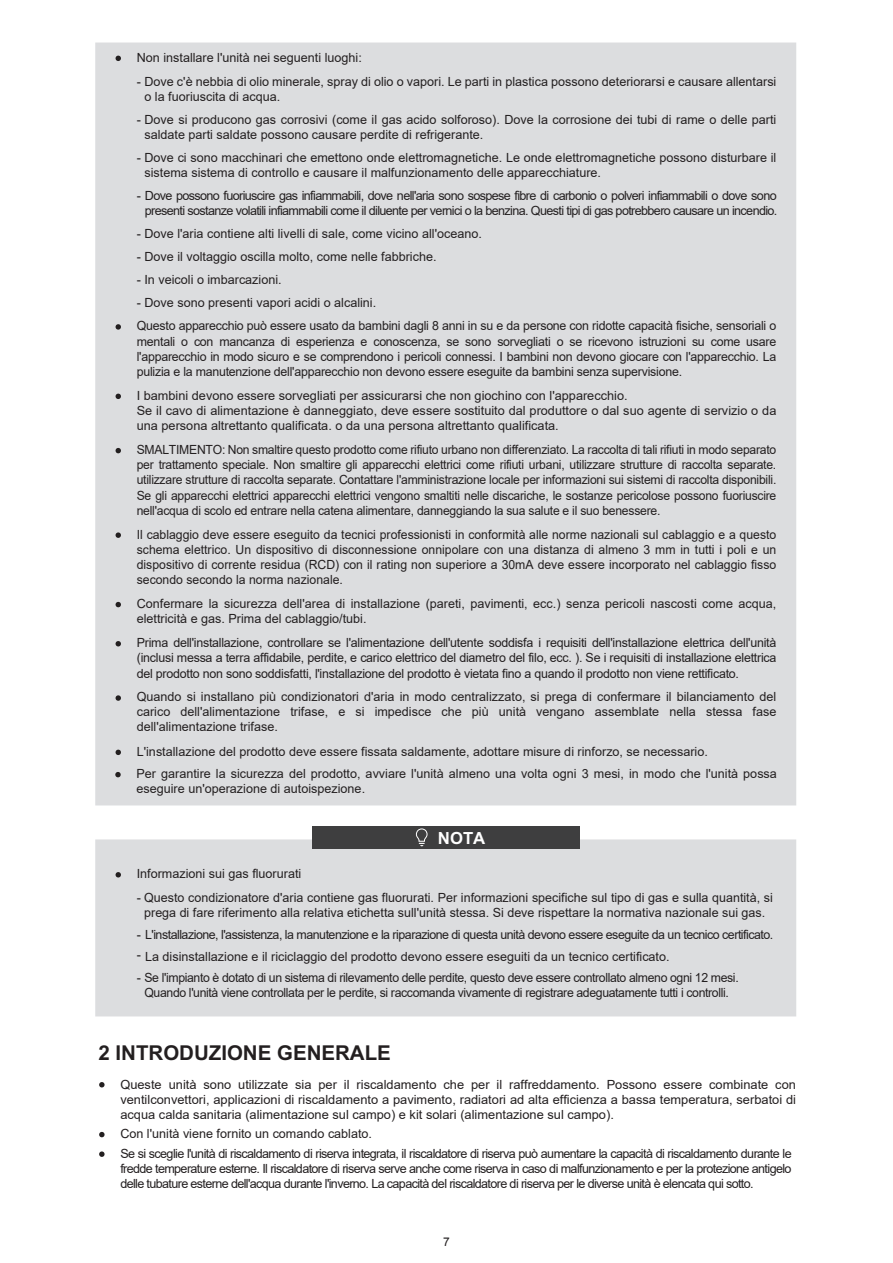
<style>
.page{position:relative;width:893px;height:1263px;background:#fff}
.page>*{position:absolute;margin:0;border:0;box-sizing:border-box;transform-origin:0 0}
.t1{font:700 20.4px "Arial";color:#231f20}
.t2{font:700 16.8px "Arial";color:#fff}
.t3{font:12.6px/15.1px "Arial";color:#231f20}
.t4{font:12.6px/15.1px "Arial";letter-spacing:-.05em;color:#231f20}
.t5{font:12.6px/15.1px "Arial";letter-spacing:-.03em;color:#231f20;text-align:center}
.t6{font:12.6px/23px "Arial";letter-spacing:-.02em;color:#231f20}
.t7{font:12.6px/20.1px "Arial";letter-spacing:-.04em;color:#231f20}
.t8{font:12px "Arial";color:#231f20}
</style>
<div class="page">
<div style="left:95px;top:839px;width:701px;height:177px;background:#dcdddf"></div>
<div style="left:312px;top:826px;width:268px;height:23px;background:#3e3e3f"></div>
<div style="left:95px;top:43px;width:701px;height:762px;background:#dcdddf"></div>
<svg style="left:415px;top:828px;width:13px;height:18px"></svg>
<svg style="left:116px;top:872px;width:5px;height:5px"></svg>
<svg style="left:116px;top:56px;width:5px;height:5px"></svg>
<svg style="left:116px;top:324px;width:5px;height:6px"></svg>
<svg style="left:116px;top:394px;width:5px;height:5px"></svg>
<svg style="left:116px;top:448px;width:5px;height:5px"></svg>
<svg style="left:116px;top:532px;width:5px;height:6px"></svg>
<svg style="left:116px;top:602px;width:5px;height:5px"></svg>
<svg style="left:116px;top:641px;width:5px;height:5px"></svg>
<svg style="left:116px;top:695px;width:5px;height:6px"></svg>
<svg style="left:116px;top:750px;width:5px;height:5px"></svg>
<svg style="left:115px;top:772px;width:6px;height:5px"></svg>
<svg style="left:99px;top:1082px;width:6px;height:5px"></svg>
<svg style="left:99px;top:1132px;width:6px;height:5px"></svg>
<svg style="left:99px;top:1151px;width:6px;height:6px"></svg>
<p class="t3" style="left:137px;top:50px;width:227px">Non installare l'unità nei seguenti luoghi:</p>
<p class="t3" style="left:144px;top:74px;width:633px;text-indent:-8px">- Dove c'è nebbia di olio minerale, spray di olio o vapori. Le parti in plastica possono deteriorarsi e causare allentarsi o la fuoriuscita di acqua.</p>
<p class="t3" style="left:144px;top:112px;width:633px;text-indent:-8px">- Dove si producono gas corrosivi (come il gas acido solforoso). Dove la corrosione dei tubi di rame o delle parti saldate parti saldate possono causare perdite di refrigerante.</p>
<p class="t3" style="left:144px;top:150px;width:633px;text-indent:-8px">- Dove ci sono macchinari che emettono onde elettromagnetiche. Le onde elettromagnetiche possono disturbare il sistema sistema di controllo e causare il malfunzionamento delle apparecchiature.</p>
<p class="t4" style="left:137px;top:188px;width:642px;text-align:right">- Dove possono fuoriuscire gas infiammabili, dove nell'aria sono sospese fibre di carbonio o polveri infiammabili o dove sono presenti sostanze volatili infiammabili come il diluente per vernici o la benzina. Questi tipi di gas potrebbero causare un incendio.</p>
<p class="t3" style="left:137px;top:248px;width:301px">- Dove il voltaggio oscilla molto, come nelle fabbriche.</p>
<p class="t3" style="left:137px;top:226px;width:347px">- Dove l'aria contiene alti livelli di sale, come vicino all'oceano.</p>
<p class="t3" style="left:137px;top:272px;width:146px">- In veicoli o imbarcazioni.</p>
<p class="t6" style="left:137px;top:291px;width:641px">- Dove sono presenti vapori acidi o alcalini.<br>Questo apparecchio può essere usato da bambini dagli 8 anni in su e da persone con ridotte capacità fisiche, sensoriali o</p>
<p class="t3" style="left:137px;top:333px;width:641px;text-align:justify">mentali o con mancanza di esperienza e conoscenza, se sono sorvegliati o se ricevono istruzioni su come usare l'apparecchio in modo sicuro e se comprendono i pericoli connessi. I bambini non devono giocare con l'apparecchio. La pulizia e la manutenzione dell'apparecchio non devono essere eseguite da bambini senza supervisione.</p>
<p class="t3" style="left:137px;top:388px;width:641px">I bambini devono essere sorvegliati per assicurarsi che non giochino con l'apparecchio.<br>Se il cavo di alimentazione è danneggiato, deve essere sostituito dal produttore o dal suo agente di servizio o da una persona altrettanto qualificata. o da una persona altrettanto qualificata.</p>
<p class="t3" style="left:137px;top:442px;width:641px;text-align:justify">SMALTIMENTO: Non smaltire questo prodotto come rifiuto urbano non differenziato. La raccolta di tali rifiuti in modo separato per trattamento speciale. Non smaltire gli apparecchi elettrici come rifiuti urbani, utilizzare strutture di raccolta separate. utilizzare strutture di raccolta separate. Contattare l'amministrazione locale per informazioni sui sistemi di raccolta disponibili.<br>Se gli apparecchi elettrici apparecchi elettrici vengono smaltiti nelle discariche, le sostanze pericolose possono fuoriuscire nell'acqua di scolo ed entrare nella catena alimentare, danneggiando la sua salute e il suo benessere.</p>
<p class="t3" style="left:137px;top:527px;width:641px;text-align:justify">Il cablaggio deve essere eseguito da tecnici professionisti in conformità alle norme nazionali sul cablaggio e a questo schema elettrico. Un dispositivo di disconnessione onnipolare con una distanza di almeno 3 mm in tutti i poli e un dispositivo di corrente residua (RCD) con il rating non superiore a 30mA deve essere incorporato nel cablaggio fisso secondo secondo la norma nazionale.</p>
<p class="t3" style="left:137px;top:595px;width:641px">Confermare la sicurezza dell'area di installazione (pareti, pavimenti, ecc.) senza pericoli nascosti come acqua, elettricità e gas. Prima del cablaggio/tubi.</p>
<p class="t3" style="left:137px;top:635px;width:641px;text-align:justify">Prima dell'installazione, controllare se l'alimentazione dell'utente soddisfa i requisiti dell'installazione elettrica dell'unità (inclusi messa a terra affidabile, perdite, e carico elettrico del diametro del filo, ecc. ). Se i requisiti di installazione elettrica del prodotto non sono soddisfatti, l'installazione del prodotto è vietata fino a quando il prodotto non viene rettificato.</p>
<p class="t3" style="left:137px;top:689px;width:641px;text-align:justify">Quando si installano più condizionatori d'aria in modo centralizzato, si prega di confermare il bilanciamento del carico dell'alimentazione trifase, e si impedisce che più unità vengano assemblate nella stessa fase dell'alimentazione trifase.</p>
<p class="t3" style="left:137px;top:744px;width:573px">L'installazione del prodotto deve essere fissata saldamente, adottare misure di rinforzo, se necessario.</p>
<p class="t3" style="left:137px;top:766px;width:642px">Per garantire la sicurezza del prodotto, avviare l'unità almeno una volta ogni 3 mesi, in modo che l'unità possa eseguire un'operazione di autoispezione.</p>
<h2 class="t2" style="left:438px;top:828px;width:49px">NOTA</h2>
<p class="t3" style="left:137px;top:866px;width:166px">Informazioni sui gas fluorurati</p>
<p class="t3" style="left:137px;top:890px;width:638px;text-align:center">- Questo condizionatore d'aria contiene gas fluorurati. Per informazioni specifiche sul tipo di gas e sulla quantità, si prega di fare riferimento alla relativa etichetta sull'unità stessa. Si deve rispettare la normativa nazionale sui gas.</p>
<p class="t7" style="left:137px;top:925px;width:638px">- L'installazione, l'assistenza, la manutenzione e la riparazione di questa unità devono essere eseguite da un tecnico certificato. -</p>
<p class="t3" style="left:145px;top:949px;width:526px">La disinstallazione e il riciclaggio del prodotto devono essere eseguiti da un tecnico certificato.</p>
<p class="t5" style="left:137px;top:969px;width:603px">- Se l'impianto è dotato di un sistema di rilevamento delle perdite, questo deve essere controllato almeno ogni 12 mesi.<br>Quando l'unità viene controllata per le perdite, si raccomanda vivamente di registrare adeguatamente tutti i controlli.</p>
<h1 class="t1" style="left:98px;top:1041px;width:294px">2 INTRODUZIONE GENERALE</h1>
<p class="t3" style="left:120px;top:1076px;width:677px;text-align:justify">Queste unità sono utilizzate sia per il riscaldamento che per il raffreddamento. Possono essere combinate con ventilconvettori, applicazioni di riscaldamento a pavimento, radiatori ad alta efficienza a bassa temperatura, serbatoi di acqua calda sanitaria (alimentazione sul campo) e kit solari (alimentazione sul campo).</p>
<p class="t4" style="left:120px;top:1124px;width:673px;line-height:19.6px">Con l'unità viene fornito un comando cablato.<br>Se si sceglie l'unità di riscaldamento di riserva integrata, il riscaldatore di riserva può aumentare la capacità di riscaldamento durante le</p>
<p class="t4" style="left:120px;top:1161px;width:673px">fredde temperature esterne. Il riscaldatore di riserva serve anche come riserva in caso di malfunzionamento e per la protezione antigelo delle tubature esterne dell'acqua durante l'inverno. La capacità del riscaldatore di riserva per le diverse unità è elencata qui sotto.</p>
<p class="t8" style="left:443px;top:1234px;width:8px">7</p>
</div>
